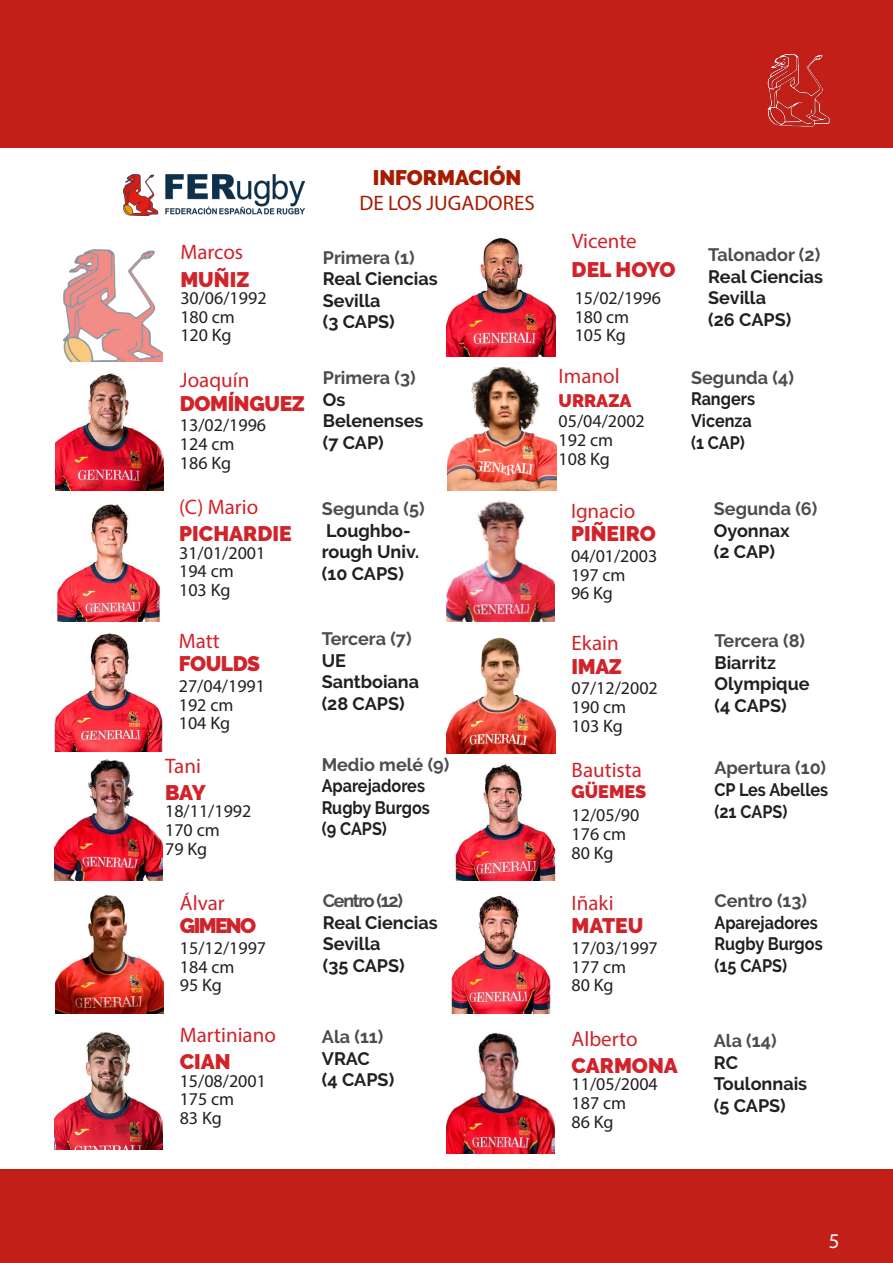
<style>
.page{position:relative;width:893px;height:1263px;background:#fff}
.page>*{position:absolute;margin:0;border:0;box-sizing:border-box;transform-origin:0 0}
.t1{font:21px "Myriad Pro";color:#d1232a}
.t2{font:900 21px "Raleway";color:#d1232a}
.t3{font:21px "Myriad Pro";color:#a61c00}
.t4{font:900 21px "Raleway";color:#a61c00}
.t5{font:900 21px "Raleway";letter-spacing:-.02em;color:#d1232a}
.t6{font:21px "Myriad Pro";color:#fff}
.t7{font:18px "Myriad Pro";color:#231f20}
.t8{font:700 18px/21.6px "Raleway";color:#231f20}
.t9{font:700 18px/21.6px "Raleway";color:#4b4c4d}
.t10{font:700 18px/21.6px "Raleway";color:#231f20;scale:.9 1}
.t11{font:900 18px "Raleway";color:#d1232a}
.t12{font:700 18px "Raleway";letter-spacing:-.07em;color:#4b4c4d}
.s1{color:#231f20}
</style>
<div class="page">
<div style="left:0;top:0;width:893px;height:147px;background:#c21f18"></div>
<img style="left:767px;top:54px;width:63px;height:73px">
<div style="left:0;top:1169px;width:893px;height:94px;background:#c21f18"></div>
<img style="left:455px;top:764px;width:101px;height:117px">
<img style="left:451px;top:895px;width:100px;height:118px">
<img style="left:54px;top:633px;width:108px;height:118px">
<img style="left:55px;top:894px;width:109px;height:119px">
<img style="left:55px;top:373px;width:109px;height:118px">
<img style="left:446px;top:500px;width:109px;height:122px">
<img style="left:447px;top:637px;width:108px;height:117px">
<img style="left:56px;top:504px;width:104px;height:118px">
<img style="left:54px;top:1031px;width:109px;height:118px">
<img style="left:123px;top:175px;width:182px;height:40px">
<img style="left:63px;top:250px;width:99px;height:112px">
<img style="left:447px;top:238px;width:108px;height:119px">
<img style="left:54px;top:759px;width:109px;height:122px">
<img style="left:448px;top:368px;width:108px;height:123px">
<img style="left:446px;top:1032px;width:109px;height:121px">
<p class="t4" style="left:373px;top:165px;width:150px">INFORMACIÓN</p>
<p class="t3" style="left:359px;top:190px;width:177px">DE LOS JUGADORES</p>
<p class="t1" style="left:180px;top:239px;width:64px">Marcos</p>
<p class="t2" style="left:180px;top:267px;width:71px">MUÑIZ</p>
<p class="t7" style="left:180px;top:287px;width:88px">30/06/1992</p>
<p class="t7" style="left:180px;top:324px;width:53px">120 Kg</p>
<p class="t7" style="left:180px;top:305px;width:56px">180 cm</p>
<p class="t9" style="left:323px;top:247px;width:93px">Primera (1)</p>
<p class="t8" style="left:323px;top:268px;width:116px">Real Ciencias<br>Sevilla</p>
<p class="t8" style="left:323px;top:311px;width:74px">(3 CAPS)</p>
<p class="t1" style="left:572px;top:228px;width:67px">Vicente</p>
<p class="t2" style="left:572px;top:257px;width:105px">DEL HOYO</p>
<p class="t7" style="left:575px;top:287px;width:88px">15/02/1996</p>
<p class="t7" style="left:575px;top:324px;width:53px">105 Kg</p>
<p class="t7" style="left:575px;top:305px;width:56px">180 cm</p>
<p class="t9" style="left:708px;top:244px;width:113px">Talonador (2)</p>
<p class="t8" style="left:708px;top:266px;width:116px">Real Ciencias<br>Sevilla</p>
<p class="t8" style="left:708px;top:309px;width:85px">(26 CAPS)</p>
<p class="t1" style="left:180px;top:367px;width:71px">Joaquín</p>
<p class="t5" style="left:180px;top:391px;width:126px">DOMÍNGUEZ</p>
<p class="t7" style="left:180px;top:414px;width:88px">13/02/1996</p>
<p class="t7" style="left:180px;top:452px;width:53px">186 Kg</p>
<p class="t7" style="left:180px;top:433px;width:56px">124 cm</p>
<p class="t9" style="left:323px;top:367px;width:94px">Primera (3)</p>
<p class="t8" style="left:323px;top:389px;width:102px">Os<br>Belenenses</p>
<p class="t8" style="left:323px;top:432px;width:63px">(7 CAP)</p>
<p class="t1" style="left:559px;top:363px;width:63px">Imanol</p>
<p class="t11" style="left:559px;top:390px;width:74px">URRAZA</p>
<p class="t7" style="left:559px;top:410px;width:88px">05/04/2002</p>
<p class="t7" style="left:559px;top:447px;width:53px">108 Kg</p>
<p class="t7" style="left:559px;top:429px;width:56px">192 cm</p>
<p class="t9" style="left:691px;top:367px;width:104px">Segunda (4)</p>
<p class="t10" style="left:691px;top:388px;width:73px">Rangers<br>Vicenza</p>
<p class="t10" style="left:691px;top:432px;width:61px">(1 CAP)</p>
<p class="t1" style="left:179px;top:494px;width:81px">(C) Mario</p>
<p class="t2" style="left:179px;top:522px;width:114px">PICHARDIE</p>
<p class="t7" style="left:179px;top:541px;width:88px">31/01/2001</p>
<p class="t7" style="left:179px;top:579px;width:53px">103 Kg</p>
<p class="t7" style="left:179px;top:560px;width:56px">194 cm</p>
<p class="t9" style="left:322px;top:498px;width:104px">Segunda (5)</p>
<p class="t8" style="left:322px;top:520px;width:99px">Loughbo&shy;rough Univ.</p>
<p class="t8" style="left:322px;top:563px;width:83px">(10 CAPS)</p>
<p class="t1" style="left:571px;top:498px;width:66px">Ignacio</p>
<p class="t2" style="left:571px;top:522px;width:86px">PIÑEIRO</p>
<p class="t7" style="left:571px;top:545px;width:88px">04/01/2003</p>
<p class="t7" style="left:571px;top:582px;width:44px">96 Kg</p>
<p class="t7" style="left:571px;top:564px;width:56px">197 cm</p>
<p class="t9" style="left:714px;top:498px;width:105px">Segunda (6)<br><span class="s1">Oyonnax</span></p>
<p class="t8" style="left:714px;top:541px;width:63px">(2 CAP)</p>
<p class="t1" style="left:179px;top:628px;width:42px">Matt</p>
<p class="t2" style="left:179px;top:652px;width:83px">FOULDS</p>
<p class="t7" style="left:179px;top:675px;width:88px">27/04/1991</p>
<p class="t7" style="left:179px;top:712px;width:53px">104 Kg</p>
<p class="t7" style="left:179px;top:693px;width:56px">192 cm</p>
<p class="t9" style="left:322px;top:628px;width:91px">Tercera (7)</p>
<p class="t8" style="left:322px;top:649px;width:26px">UE</p>
<p class="t8" style="left:322px;top:671px;width:99px">Santboiana</p>
<p class="t8" style="left:322px;top:693px;width:84px">(28 CAPS)</p>
<p class="t1" style="left:572px;top:630px;width:49px">Ekain</p>
<p class="t2" style="left:572px;top:654px;width:52px">IMAZ</p>
<p class="t7" style="left:572px;top:677px;width:88px">07/12/2002</p>
<p class="t7" style="left:572px;top:714px;width:53px">103 Kg</p>
<p class="t7" style="left:572px;top:696px;width:56px">190 cm</p>
<p class="t9" style="left:714px;top:630px;width:92px">Tercera (8)</p>
<p class="t8" style="left:714px;top:652px;width:97px">Biarritz<br>Olympique</p>
<p class="t8" style="left:714px;top:695px;width:74px">(4 CAPS)</p>
<p class="t1" style="left:165px;top:753px;width:37px">Tani</p>
<p class="t2" style="left:165px;top:780px;width:42px">BAY</p>
<p class="t7" style="left:165px;top:800px;width:88px">18/11/1992</p>
<p class="t7" style="left:165px;top:837px;width:44px">79 Kg</p>
<p class="t7" style="left:165px;top:819px;width:56px">170 cm</p>
<p class="t9" style="left:322px;top:753px;width:129px">Medio melé (9)</p>
<p class="t10" style="left:322px;top:775px;width:122px">Aparejadores<br>Rugby Burgos</p>
<p class="t10" style="left:322px;top:818px;width:74px">(9 CAPS)</p>
<p class="t1" style="left:572px;top:757px;width:72px">Bautista</p>
<p class="t11" style="left:572px;top:781px;width:76px">GÜEMES</p>
<p class="t7" style="left:572px;top:804px;width:69px">12/05/90</p>
<p class="t7" style="left:572px;top:841px;width:44px">80 Kg</p>
<p class="t7" style="left:572px;top:823px;width:56px">176 cm</p>
<p class="t9" style="left:714px;top:757px;width:113px">Apertura (10)</p>
<p class="t10" style="left:714px;top:779px;width:128px">CP Les Abelles</p>
<p class="t10" style="left:714px;top:801px;width:83px">(21 CAPS)</p>
<p class="t1" style="left:180px;top:890px;width:46px">Álvar</p>
<p class="t2" style="left:180px;top:914px;width:78px">GIMENO</p>
<p class="t7" style="left:180px;top:937px;width:88px">15/12/1997</p>
<p class="t7" style="left:180px;top:974px;width:44px">95 Kg</p>
<p class="t7" style="left:180px;top:955px;width:56px">184 cm</p>
<p class="t12" style="left:323px;top:890px;width:82px">Centro (12)</p>
<p class="t8" style="left:323px;top:911px;width:116px">Real Ciencias<br>Sevilla</p>
<p class="t8" style="left:323px;top:955px;width:83px">(35 CAPS)</p>
<p class="t1" style="left:572px;top:890px;width:44px">Iñaki</p>
<p class="t2" style="left:572px;top:914px;width:73px">MATEU</p>
<p class="t7" style="left:572px;top:937px;width:88px">17/03/1997</p>
<p class="t7" style="left:572px;top:974px;width:44px">80 Kg</p>
<p class="t7" style="left:572px;top:955px;width:56px">177 cm</p>
<p class="t9" style="left:714px;top:890px;width:94px">Centro (13)</p>
<p class="t10" style="left:714px;top:912px;width:122px">Aparejadores<br>Rugby Burgos</p>
<p class="t10" style="left:714px;top:955px;width:82px">(15 CAPS)</p>
<p class="t1" style="left:180px;top:1022px;width:98px">Martiniano</p>
<p class="t2" style="left:180px;top:1050px;width:53px">CIAN</p>
<p class="t7" style="left:180px;top:1069px;width:88px">15/08/2001</p>
<p class="t7" style="left:180px;top:1107px;width:44px">83 Kg</p>
<p class="t7" style="left:180px;top:1088px;width:56px">175 cm</p>
<p class="t9" style="left:322px;top:1026px;width:63px">Ala (11)</p>
<p class="t8" style="left:322px;top:1048px;width:49px">VRAC</p>
<p class="t8" style="left:322px;top:1069px;width:74px">(4 CAPS)</p>
<p class="t1" style="left:572px;top:1026px;width:67px">Alberto</p>
<p class="t2" style="left:572px;top:1054px;width:108px">CARMONA</p>
<p class="t7" style="left:572px;top:1073px;width:88px">11/05/2004</p>
<p class="t7" style="left:572px;top:1111px;width:44px">86 Kg</p>
<p class="t7" style="left:572px;top:1092px;width:56px">187 cm</p>
<p class="t9" style="left:714px;top:1030px;width:64px">Ala (14)</p>
<p class="t8" style="left:714px;top:1051px;width:95px">RC<br>Toulonnais</p>
<p class="t8" style="left:714px;top:1095px;width:73px">(5 CAPS)</p>
<p class="t6" style="left:829px;top:1228px;width:12px">5</p>
</div>
